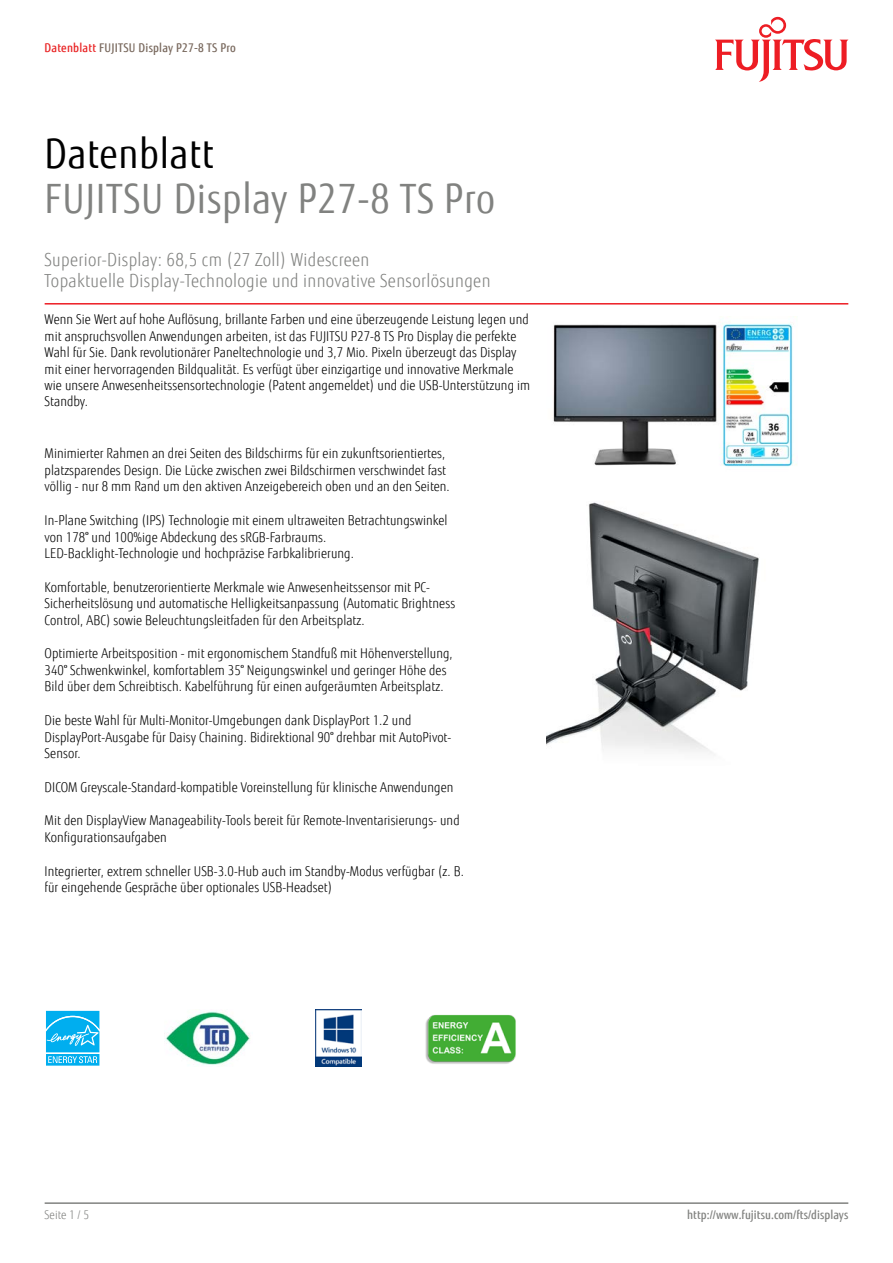
<style>
.page{position:relative;width:893px;height:1263px;background:#fff}
.page>*{position:absolute;margin:0;border:0;box-sizing:border-box;transform-origin:0 0}
.t1{font:40.5px "Fujitsu Sans";letter-spacing:.02em;color:#818280;scale:.9 1}
.t2{font:40.5px "Fujitsu Sans";letter-spacing:.02em;color:#000;scale:.9 1}
.t3{font:300 18px/21px "Fujitsu Sans";letter-spacing:.02em;color:#818280;scale:.9 1}
.t4{font:300 13.5px/16.5px "Fujitsu Sans";letter-spacing:.005em;color:#000;scale:.9 1}
.t5{font:500 12px "Fujitsu Sans";letter-spacing:.005em;color:#818280;scale:.9 1}
.t6{font:500 12px "Fujitsu Sans";letter-spacing:.02em;color:#79695e;scale:.9 1}
.t7{font:300 12px "Fujitsu Sans";letter-spacing:.005em;color:#818280;scale:.9 1}
.s1{color:#e92425}
</style>
<div class="page">
<hr style="left:45px;top:1202px;width:803px;height:2px;background:#818280">
<hr style="left:45px;top:303px;width:803px;height:2px;background:#ed1d24">
<svg style="left:715px;top:17px;width:133px;height:65px"></svg>
<img style="left:553px;top:316px;width:244px;height:151px">
<img style="left:546px;top:502px;width:213px;height:251px">
<div style="left:45px;top:1009px;width:56px;height:45px;background:#def4fc"></div>
<svg style="left:45px;top:1011px;width:56px;height:55px"></svg>
<img style="left:164px;top:1011px;width:86px;height:54px">
<img style="left:315px;top:1009px;width:46px;height:58px">
<img style="left:425px;top:1014px;width:91px;height:50px">
<p class="t6" style="left:45px;top:40px;width:214px"><span class="s1">Datenblatt</span> FUJITSU Display P27-8 TS Pro</p>
<h1 class="t2" style="left:45px;top:130px;width:189px">Datenblatt</h1>
<h1 class="t1" style="left:45px;top:175px;width:502px">FUJITSU Display P27-8 TS Pro</h1>
<h2 class="t3" style="left:45px;top:249px;width:497px">Superior-Display: 68,5 cm (27 Zoll) Widescreen<br>Topaktuelle Display-Technologie und innovative Sensorlösungen</h2>
<p class="t4" style="left:45px;top:311px;width:541px">Wenn Sie Wert auf hohe Auflösung, brillante Farben und eine überzeugende Leistung legen und mit anspruchsvollen Anwendungen arbeiten, ist das FUJITSU P27-8 TS Pro Display die perfekte Wahl für Sie. Dank revolutionärer Paneltechnologie und 3,7 Mio. Pixeln überzeugt das Display mit einer hervorragenden Bildqualität. Es verfügt über einzigartige und innovative Merkmale wie unsere Anwesenheitssensortechnologie (Patent angemeldet) und die USB-Unterstützung im Standby.</p>
<p class="t4" style="left:45px;top:446px;width:452px">Minimierter Rahmen an drei Seiten des Bildschirms für ein zukunftsorientiertes, platzsparendes Design. Die Lücke zwischen zwei Bildschirmen verschwindet fast völlig - nur 8 mm Rand um den aktiven Anzeigebereich oben und an den Seiten.</p>
<p class="t4" style="left:45px;top:512px;width:449px">In-Plane Switching (IPS) Technologie mit einem ultraweiten Betrachtungswinkel von 178° und 100%ige Abdeckung des sRGB-Farbraums.<br>LED-Backlight-Technologie und hochpräzise Farbkalibrierung.</p>
<p class="t4" style="left:45px;top:579px;width:458px">Komfortable, benutzerorientierte Merkmale wie Anwesenheitssensor mit PC-<br>Sicherheitslösung und automatische Helligkeitsanpassung (Automatic Brightness<br>Control, ABC) sowie Beleuchtungsleitfaden für den Arbeitsplatz.</p>
<p class="t4" style="left:45px;top:646px;width:455px">Optimierte Arbeitsposition - mit ergonomischem Standfuß mit Höhenverstellung,<br>340° Schwenkwinkel, komfortablem 35° Neigungswinkel und geringer Höhe des<br>Bild über dem Schreibtisch. Kabelführung für einen aufgeräumten Arbeitsplatz.</p>
<p class="t4" style="left:45px;top:712px;width:453px">Die beste Wahl für Multi-Monitor-Umgebungen dank DisplayPort 1.2 und<br>DisplayPort-Ausgabe für Daisy Chaining. Bidirektional 90° drehbar mit AutoPivot-<br>Sensor.</p>
<p class="t4" style="left:45px;top:779px;width:456px">DICOM Greyscale-Standard-kompatible Voreinstellung für klinische Anwendungen</p>
<p class="t4" style="left:45px;top:813px;width:463px">Mit den DisplayView Manageability-Tools bereit für Remote-Inventarisierungs- und<br>Konfigurationsaufgaben</p>
<p class="t4" style="left:45px;top:863px;width:467px">Integrierter, extrem schneller USB-3.0-Hub auch im Standby-Modus verfügbar (z. B. für eingehende Gespräche über optionales USB-Headset)</p>
<p class="t7" style="left:45px;top:1208px;width:51px">Seite 1 / 5</p>
<p class="t5" style="left:687px;top:1208px;width:181px">http://www.fujitsu.com/fts/displays</p>
</div>
